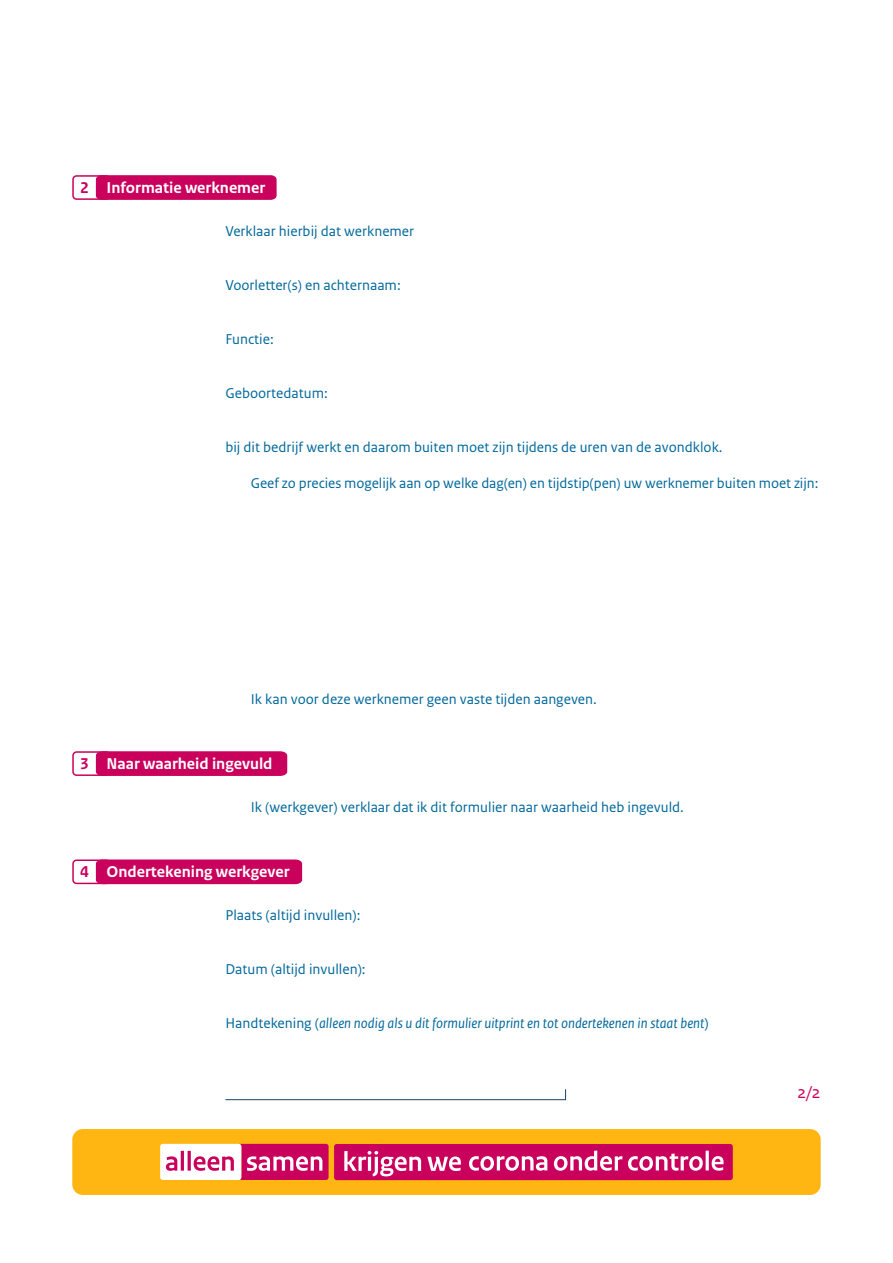
<style>
.page{position:relative;width:893px;height:1263px;background:#fff}
.page>*{position:absolute;margin:0;border:0;box-sizing:border-box;transform-origin:0 0}
.Broodtekst_Sans{font:18px "Rijksoverheid Sans Text";color:#ca005d}
.H4_tussenkopjes_diap{font:700 16.5px "Rijksoverheid Sans Text";color:#fff}
.H4_tussenkopje_cijfe{font:700 16.5px "Rijksoverheid Sans Text";color:#ca005d}
.Invulvelden_blauw_en{font:15px "Rijksoverheid Sans Text";color:#01689b}
.Invulvelden_blauw_du{font:15px "Rijksoverheid Sans Text";color:#01689b}
.Invulvelden_blauw_du-2{font:italic 15px "Rijksoverheid Sans Text";color:#01689b}
.s1{font-style:normal}
</style>
<div class="page">
<div style="left:72px;top:1129px;width:749px;height:66px;background:#ffb612;border-radius:11px"></div>
<div style="left:160px;top:1144px;width:81px;height:36px;background:#fff;border-radius:3px"></div>
<svg style="left:166px;top:1156px;width:11px;height:15px"></svg>
<hr style="left:181px;top:1151px;width:3px;height:20px;background:#ca005d">
<hr style="left:188px;top:1151px;width:3px;height:20px;background:#ca005d">
<svg style="left:194px;top:1144px;width:135px;height:36px"></svg>
<div style="left:334px;top:1144px;width:399px;height:36px;background:#ca005d;border-radius:3px"></div>
<svg style="left:554px;top:1150px;width:68px;height:21px"></svg>
<svg style="left:628px;top:1153px;width:75px;height:18px"></svg>
<hr style="left:706px;top:1150px;width:3px;height:20px;background:#fff">
<svg style="left:712px;top:1156px;width:11px;height:14px"></svg>
<svg style="left:344px;top:1151px;width:77px;height:25px"></svg>
<svg style="left:427px;top:1156px;width:34px;height:15px"></svg>
<svg style="left:469px;top:1156px;width:78px;height:15px"></svg>
<svg style="left:225px;top:1089px;width:341px;height:11px"></svg>
<div style="left:72px;top:175px;width:39px;height:25px;border:2px solid #ca005d;border-radius:4px"></div>
<svg style="left:96px;top:175px;width:181px;height:25px;background:#ca045f"></svg>
<div style="left:72px;top:751px;width:39px;height:25px;border:2px solid #ca005d;border-radius:4px"></div>
<svg style="left:96px;top:751px;width:191px;height:25px;background:#ca045f"></svg>
<div style="left:72px;top:859px;width:39px;height:25px;border:2px solid #ca005d;border-radius:4px"></div>
<div style="left:96px;top:859px;width:206px;height:25px;background:#ca005d"></div>
<h4 class="H4_tussenkopje_cijfe" style="left:80px;top:178px;width:10px">2</h4>
<h4 class="H4_tussenkopjes_diap" style="left:107px;top:178px;width:160px">Informatie werknemer</h4>
<p class="Invulvelden_blauw_du" style="left:225px;top:222px;width:190px">Verklaar hierbij dat werknemer</p>
<p class="Invulvelden_blauw_du" style="left:225px;top:276px;width:177px">Voorletter(s) en achternaam:</p>
<p class="Invulvelden_blauw_du" style="left:225px;top:330px;width:50px">Functie:</p>
<p class="Invulvelden_blauw_du" style="left:225px;top:384px;width:104px">Geboortedatum:</p>
<p class="Invulvelden_blauw_en" style="left:225px;top:438px;width:499px">bij dit bedrijf werkt en daarom buiten moet zijn tijdens de uren van de avondklok.</p>
<p class="Invulvelden_blauw_en" style="left:251px;top:474px;width:569px">Geef zo precies mogelijk aan op welke dag(en) en tijdstip(pen) uw werknemer buiten moet zijn:</p>
<p class="Invulvelden_blauw_en" style="left:251px;top:690px;width:347px">Ik kan voor deze werknemer geen vaste tijden aangeven.</p>
<h4 class="H4_tussenkopje_cijfe" style="left:80px;top:754px;width:10px">3</h4>
<h4 class="H4_tussenkopjes_diap" style="left:107px;top:754px;width:168px">Naar waarheid ingevuld</h4>
<p class="Invulvelden_blauw_en" style="left:251px;top:798px;width:435px">Ik (werkgever) verklaar dat ik dit formulier naar waarheid heb ingevuld.</p>
<h4 class="H4_tussenkopje_cijfe" style="left:80px;top:862px;width:10px">4</h4>
<h4 class="H4_tussenkopjes_diap" style="left:107px;top:862px;width:185px">Ondertekening werkgever</h4>
<p class="Invulvelden_blauw_du" style="left:225px;top:906px;width:137px">Plaats (altijd invullen):</p>
<p class="Invulvelden_blauw_du" style="left:225px;top:960px;width:142px">Datum (altijd invullen):</p>
<p class="Invulvelden_blauw_du-2" style="left:225px;top:1015px;width:485px"><span class="s1">Handtekening (</span>alleen nodig als u dit formulier uitprint en tot ondertekenen in staat bent<span class="s1">)</span></p>
<p class="Broodtekst_Sans" style="left:797px;top:1082px;width:25px">2/2</p>
</div>
